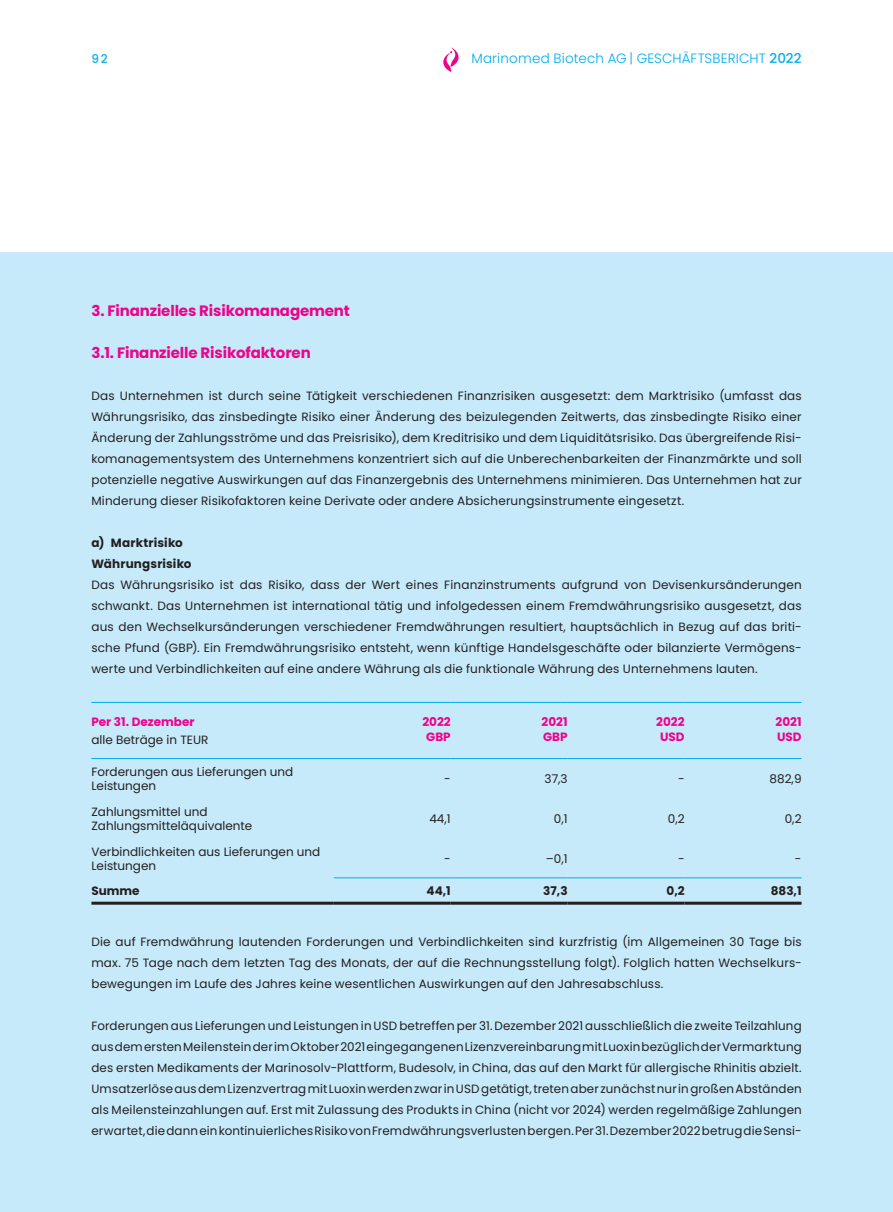
<style>
.page{position:relative;width:893px;height:1212px;background:#fff}
.page>*{position:absolute;margin:0;border:0;box-sizing:border-box;transform-origin:0 0}
.t1{font:700 15px "Poppins";letter-spacing:-.01em;color:#ed028c}
.t2{font:300 13.5px "Poppins";letter-spacing:.01em;color:#00aeef}
.t3{font:12px/21px "Poppins";letter-spacing:.005em;color:#231f20;text-align:justify}
.t4{font:700 12px/21px "Poppins";letter-spacing:.01em;color:#231f20}
.t5{font:700 12px/14.4px "Poppins";color:#ed028c;text-align:center}
.t6{font:500 12px "Poppins";color:#00aeef}
.s1{font-weight:500}
</style>
<div class="page">
<div style="left:0;top:252px;width:893px;height:960px;background:#c6eafa"></div>
<hr style="left:91px;top:702px;width:243px;height:1px;background:#00aeef">
<hr style="left:334px;top:702px;width:117px;height:1px;background:#00aeef">
<hr style="left:451px;top:702px;width:117px;height:1px;background:#00aeef">
<hr style="left:568px;top:702px;width:117px;height:1px;background:#00aeef">
<hr style="left:685px;top:702px;width:116px;height:1px;background:#00aeef">
<hr style="left:91px;top:758px;width:243px;height:1px;background:#00aeef">
<hr style="left:334px;top:758px;width:117px;height:1px;background:#00aeef">
<hr style="left:451px;top:758px;width:117px;height:1px;background:#00aeef">
<hr style="left:568px;top:758px;width:117px;height:1px;background:#00aeef">
<hr style="left:685px;top:758px;width:116px;height:1px;background:#00aeef">
<hr style="left:334px;top:877px;width:117px;height:1px;background:#00aeef">
<hr style="left:451px;top:877px;width:117px;height:1px;background:#00aeef">
<hr style="left:568px;top:877px;width:117px;height:1px;background:#00aeef">
<hr style="left:685px;top:877px;width:116px;height:1px;background:#00aeef">
<hr style="left:91px;top:902px;width:243px;height:3px;background:#231f20">
<hr style="left:334px;top:902px;width:117px;height:3px;background:#231f20">
<hr style="left:451px;top:902px;width:117px;height:3px;background:#231f20">
<hr style="left:568px;top:902px;width:117px;height:3px;background:#231f20">
<hr style="left:685px;top:902px;width:116px;height:3px;background:#231f20">
<svg style="left:443px;top:48px;width:15px;height:24px"></svg>
<p class="t6" style="left:91px;top:52px;width:18px">92</p>
<p class="t2" style="left:471px;top:50px;width:332px">Marinomed Biotech AG | GESCHÄFTSBERICHT <span class="s1">2022</span></p>
<p class="t1" style="left:91px;top:302px;width:260px">3. Finanzielles Risikomanagement</p>
<p class="t1" style="left:91px;top:344px;width:221px">3.1. Finanzielle Risikofaktoren</p>
<p class="t3" style="left:91px;top:385px;width:712px">Das Unternehmen ist durch seine Tätigkeit verschiedenen Finanzrisiken ausgesetzt: dem Marktrisiko (umfasst das Währungsrisiko, das zinsbedingte Risiko einer Änderung des beizulegenden Zeitwerts, das zinsbedingte Risiko einer Änderung der Zahlungsströme und das Preisrisiko), dem Kreditrisiko und dem Liquiditätsrisiko. Das übergreifende Risi&shy;komanagementsystem des Unternehmens konzentriert sich auf die Unberechenbarkeiten der Finanzmärkte und soll potenzielle negative Auswirkungen auf das Finanzergebnis des Unternehmens minimieren. Das Unternehmen hat zur Minderung dieser Risikofaktoren keine Derivate oder andere Absicherungsinstrumente eingesetzt.</p>
<p class="t4" style="left:91px;top:532px;width:102px">a) Marktrisiko<br>Währungsrisiko</p>
<p class="t3" style="left:91px;top:574px;width:712px">Das Währungsrisiko ist das Risiko, dass der Wert eines Finanzinstruments aufgrund von Devisenkursänderungen schwankt. Das Unternehmen ist international tätig und infolgedessen einem Fremdwährungsrisiko ausgesetzt, das aus den Wechselkursänderungen verschiedener Fremdwährungen resultiert, hauptsächlich in Bezug auf das briti&shy;sche Pfund (GBP). Ein Fremdwährungsrisiko entsteht, wenn künftige Handelsgeschäfte oder bilanzierte Vermögens&shy;werte und Verbindlichkeiten auf eine andere Währung als die funktionale Währung des Unternehmens lauten.</p>
<p class="t5" style="left:91px;top:715px;width:105px">Per 31. Dezember</p>
<p class="t3" style="left:91px;top:730px;width:119px">alle Beträge in TEUR</p>
<p class="t5" style="left:422px;top:715px;width:30px">2022<br>GBP</p>
<p class="t5" style="left:542px;top:715px;width:28px;text-align:left">2021<br>GBP</p>
<p class="t5" style="left:656px;top:715px;width:30px">2022<br>USD</p>
<p class="t5" style="left:775px;top:715px;width:28px;text-align:left">2021<br>USD</p>
<p class="t3" style="left:91px;top:765px;width:203px;line-height:14.4px">Forderungen aus Lieferungen und<br>Leistungen</p>
<p class="t3" style="left:444px;top:768px;width:8px">-</p>
<p class="t3" style="left:545px;top:768px;width:25px">37,3</p>
<p class="t3" style="left:678px;top:768px;width:8px">-</p>
<p class="t3" style="left:770px;top:768px;width:33px">882,9</p>
<p class="t3" style="left:91px;top:804px;width:162px;line-height:14.4px">Zahlungsmittel und<br>Zahlungsmitteläquivalente</p>
<p class="t3" style="left:429px;top:808px;width:23px">44,1</p>
<p class="t3" style="left:554px;top:808px;width:15px">0,1</p>
<p class="t3" style="left:668px;top:808px;width:18px">0,2</p>
<p class="t3" style="left:785px;top:808px;width:18px">0,2</p>
<p class="t3" style="left:91px;top:844px;width:230px;line-height:14.4px">Verbindlichkeiten aus Lieferungen und<br>Leistungen</p>
<p class="t3" style="left:444px;top:848px;width:8px">-</p>
<p class="t3" style="left:546px;top:848px;width:23px">–0,1</p>
<p class="t3" style="left:678px;top:848px;width:8px">-</p>
<p class="t3" style="left:795px;top:848px;width:8px">-</p>
<p class="t4" style="left:91px;top:881px;width:50px">Summe</p>
<p class="t4" style="left:427px;top:881px;width:26px">44,1</p>
<p class="t4" style="left:543px;top:881px;width:26px">37,3</p>
<p class="t4" style="left:666px;top:881px;width:20px">0,2</p>
<p class="t4" style="left:771px;top:881px;width:32px">883,1</p>
<p class="t3" style="left:91px;top:931px;width:712px">Die auf Fremdwährung lautenden Forderungen und Verbindlichkeiten sind kurzfristig (im Allgemeinen 30 Tage bis max. 75 Tage nach dem letzten Tag des Monats, der auf die Rechnungsstellung folgt). Folglich hatten Wechselkurs&shy;bewegungen im Laufe des Jahres keine wesentlichen Auswirkungen auf den Jahresabschluss.</p>
<p class="t3" style="left:91px;top:1015px;width:712px">Forderungen aus Lieferungen und Leistungen in USD betreffen per 31. Dezember 2021 ausschließlich die zweite Teilzahlung aus dem ersten Meilenstein der im Oktober 2021 eingegangenen Lizenzvereinbarung mit Luoxin bezüglich der Vermarktung des ersten Medikaments der Marinosolv-Plattform, Budesolv, in China, das auf den Markt für allergische Rhinitis abzielt.<br>Umsatzerlöse aus dem Lizenzvertrag mit Luoxin werden zwar in USD getätigt, treten aber zunächst nur in großen Abständen als Meilensteinzahlungen auf. Erst mit Zulassung des Produkts in China (nicht vor 2024) werden regelmäßige Zahlungen erwartet, die dann ein kontinuierliches Risiko von Fremdwährungsverlusten bergen. Per 31. Dezember 2022 betrug die Sensi-</p>
</div>
